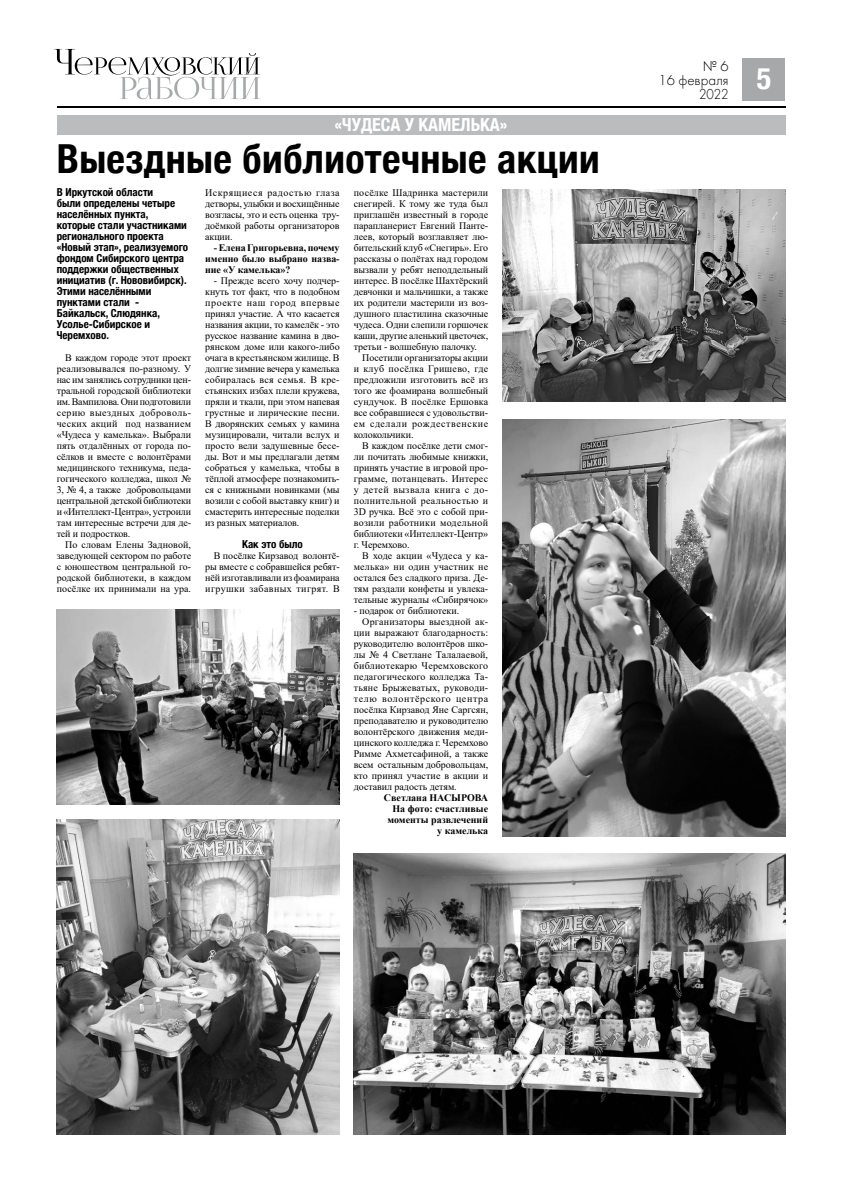
<style>
.page{position:relative;width:842px;height:1191px;background:#fff}
.page>*{position:absolute;margin:0;border:0;box-sizing:border-box;transform-origin:0 0}
.t1{font:700 condensed 40px "Helvetica Neue";letter-spacing:.01em;color:#000}
.t2{font:700 condensed 18px "Helvetica Neue";color:#fff}
.t3{font:15px "Futura Light C";color:#000}
.t4{font:15px "Futura Light C";color:#000;scale:.9 1}
.t5{font:700 condensed 11px/11px "Helvetica Neue";color:#000}
.t6{font:10px/11px "Times New Roman";letter-spacing:-.005em;color:#000;text-align:justify}
.t7{font:700 10px/11px "Times New Roman";letter-spacing:-.005em;color:#000;text-align:justify}
.t8{font:10px "Times New Roman";letter-spacing:.02em;color:#000}
.t9{font:10px "Times New Roman";letter-spacing:.015em;color:#000}
.t10{font:10px "Times New Roman";letter-spacing:.025em;color:#000}
.t11{font:10px "Times New Roman";letter-spacing:.06em;color:#000}
</style>
<div class="page">
<svg style="left:54px;top:49px;width:207px;height:50px"></svg>
<div style="left:742px;top:58px;width:43px;height:42px;background:#a6a8aa"></div>
<hr style="left:57px;top:106px;width:728px;height:1px;background:#000">
<div style="left:57px;top:115px;width:728px;height:19px;background:#bbbcbe"></div>
<img style="left:57px;top:819px;width:283px;height:315px">
<img style="left:502px;top:189px;width:283px;height:212px">
<img style="left:57px;top:609px;width:283px;height:195px">
<img style="left:354px;top:853px;width:431px;height:281px">
<img style="left:502px;top:420px;width:283px;height:416px">
<h2 class="t2" style="left:335px;top:114px;width:174px">«Чудеса у камелька»</h2>
<h1 class="t1" style="left:57px;top:135px;width:545px">Выездные библиотечные акции</h1>
<p class="t5" style="left:57px;top:186px;width:133px">В Иркутской области<br>были определены четыре населённых пункта, которые стали участниками регионального проекта «Новый этап», реализуемого фондом Сибирского центра поддержки общественных инициатив (г. Нововибирск).<br>Этими населёнными пунктами стали -<br>Байкальск, Слюдянка,<br>Усолье-Сибирское и<br>Черемхово.</p>
<p class="t6" style="left:57px;top:352px;width:136px;text-indent:8px">В каждом городе этот проект реализовывался по-разному. У нас им занялись сотрудники цен&shy;тральной городской библиотеки им. Вампилова. Они подготовили серию выездных доброволь&shy;ческих акций под названием «Чудеса у камелька». Выбрали пять отдалённых от города по&shy;сёлков и вместе с волонтёрами медицинского техникума, педа&shy;гогического колледжа, школ № 3, № 4, а также добровольцами центральной детской библиотеки и «Интеллект-Центра», устроили там интересные встречи для де&shy;тей и подростков.</p>
<p class="t6" style="left:57px;top:539px;width:136px;text-indent:8px">По словам Елены Задновой, заведующей сектором по работе с юношеством центральной го&shy;родской библиотеки, в каждом посёлке их принимали на ура.</p>
<p class="t6" style="left:205px;top:187px;width:136px">Искрящиеся радостью глаза детворы, улыбки и восхищённые возгласы, это и есть оценка тру&shy;доёмкой работы организаторов акции.</p>
<p class="t7" style="left:205px;top:242px;width:136px;text-indent:8px">- Елена Григорьевна, почему именно было выбрано назва&shy;ние «У камелька»?</p>
<p class="t6" style="left:205px;top:275px;width:136px;text-indent:8px">- Прежде всего хочу подчер&shy;кнуть тот факт, что в подобном проекте наш город впервые принял участие. А что касается названия акции, то камелёк - это русское название камина в дво&shy;рянском доме или какого-либо очага в крестьянском жилище. В долгие зимние вечера у камелька собиралась вся семья. В кре&shy;стьянских избах плели кружева, пряли и ткали, при этом напевая грустные и лирические песни.<br>В дворянских семьях у камина музицировали, читали вслух и просто вели задушевные бесе&shy;ды. Вот и мы предлагали детям собраться у камелька, чтобы в тёплой атмосфере познакомить&shy;ся с книжными новинками (мы возили с собой выставку книг) и смастерить интересные поделки из разных материалов.</p>
<p class="t5" style="left:242px;top:538px;width:62px">Как это было</p>
<p class="t6" style="left:205px;top:550px;width:136px;text-indent:8px">В посёлке Кирзавод волонтё&shy;ры вместе с собравшейся ребят&shy;нёй изготавливали из фоамирана игрушки забавных тигрят. В</p>
<p class="t6" style="left:354px;top:187px;width:136px">посёлке Шадринка мастерили снегирей. К тому же туда был приглашён известный в городе парапланерист Евгений Панте&shy;леев, который возглавляет лю&shy;бительский клуб «Снегирь». Его рассказы о полётах над городом вызвали у ребят неподдельный интерес. В посёлке Шахтёрский девчонки и мальчишки, а также их родители мастерили из воз&shy;душного пластилина сказочные чудеса. Одни слепили горшочек каши, другие аленький цветочек, третьи - волшебную палочку.</p>
<p class="t6" style="left:354px;top:352px;width:136px;text-indent:8px">Посетили организаторы акции и клуб посёлка Гришево, где предложили изготовить всё из того же фоамирана волшебный сундучок. В посёлке Ершовка все собравшиеся с удовольстви&shy;ем сделали рождественские колокольчики.</p>
<p class="t6" style="left:354px;top:440px;width:136px;text-indent:8px">В каждом посёлке дети смог&shy;ли почитать любимые книжки, принять участие в игровой про&shy;грамме, потанцевать. Интерес у детей вызвала книга с до&shy;полнительной реальностью и 3D ручка. Всё это с собой при&shy;возили работники модельной библиотеки «Интеллект-Центр» г. Черемхово.</p>
<p class="t6" style="left:354px;top:550px;width:136px;text-indent:9px">В ходе акции «Чудеса у ка&shy;мелька» ни один участник не остался без сладкого приза. Де&shy;тям раздали конфеты и увлека&shy;тельные журналы «Сибирячок»</p>
<p class="t6" style="left:354px;top:605px;width:107px">- подарок от библиотеки.</p>
<p class="t8" style="left:362px;top:615px;width:127px">Организаторы выездной ак-</p>
<p class="t6" style="left:354px;top:627px;width:136px">ции выражают благодарность:</p>
<p class="t6" style="left:354px;top:638px;width:136px">руководителю волонтёров шко-</p>
<p class="t6" style="left:354px;top:649px;width:136px">лы № 4 Светлане Талалаевой,</p>
<p class="t10" style="left:354px;top:659px;width:136px">библиотекарю Черемховского</p>
<p class="t9" style="left:354px;top:670px;width:136px">педагогического колледжа Та-</p>
<p class="t8" style="left:354px;top:681px;width:136px">тьяне Брыжеватых, руководи-</p>
<p class="t11" style="left:354px;top:692px;width:136px">телю волонтёрского центра</p>
<p class="t6" style="left:354px;top:704px;width:136px">посёлка Кирзавод Яне Саргсян,</p>
<p class="t6" style="left:354px;top:715px;width:136px">преподавателю и руководителю</p>
<p class="t6" style="left:354px;top:726px;width:136px">волонтёрского движения меди-</p>
<p class="t6" style="left:354px;top:737px;width:136px">цинского колледжа г. Черемхово</p>
<p class="t6" style="left:354px;top:748px;width:136px">Римме Ахметсафиной, а также</p>
<p class="t6" style="left:354px;top:759px;width:136px">всем остальным добровольцам,</p>
<p class="t6" style="left:354px;top:770px;width:136px">кто принял участие в акции и</p>
<p class="t6" style="left:354px;top:781px;width:105px">доставил радость детям.</p>
<p class="t7" style="left:384px;top:792px;width:106px;text-align:right">Светлана НАСЫРОВА<br>На фото: счастливые моменты развлечений у камелька</p>
<h3 class="t3" style="left:703px;top:58px;width:27px">№ 6</h3>
<h3 class="t3" style="left:658px;top:72px;width:72px">16 февраля</h3>
<h3 class="t4" style="left:699px;top:86px;width:82px">2022 <sup>5</sup></h3>
</div>
